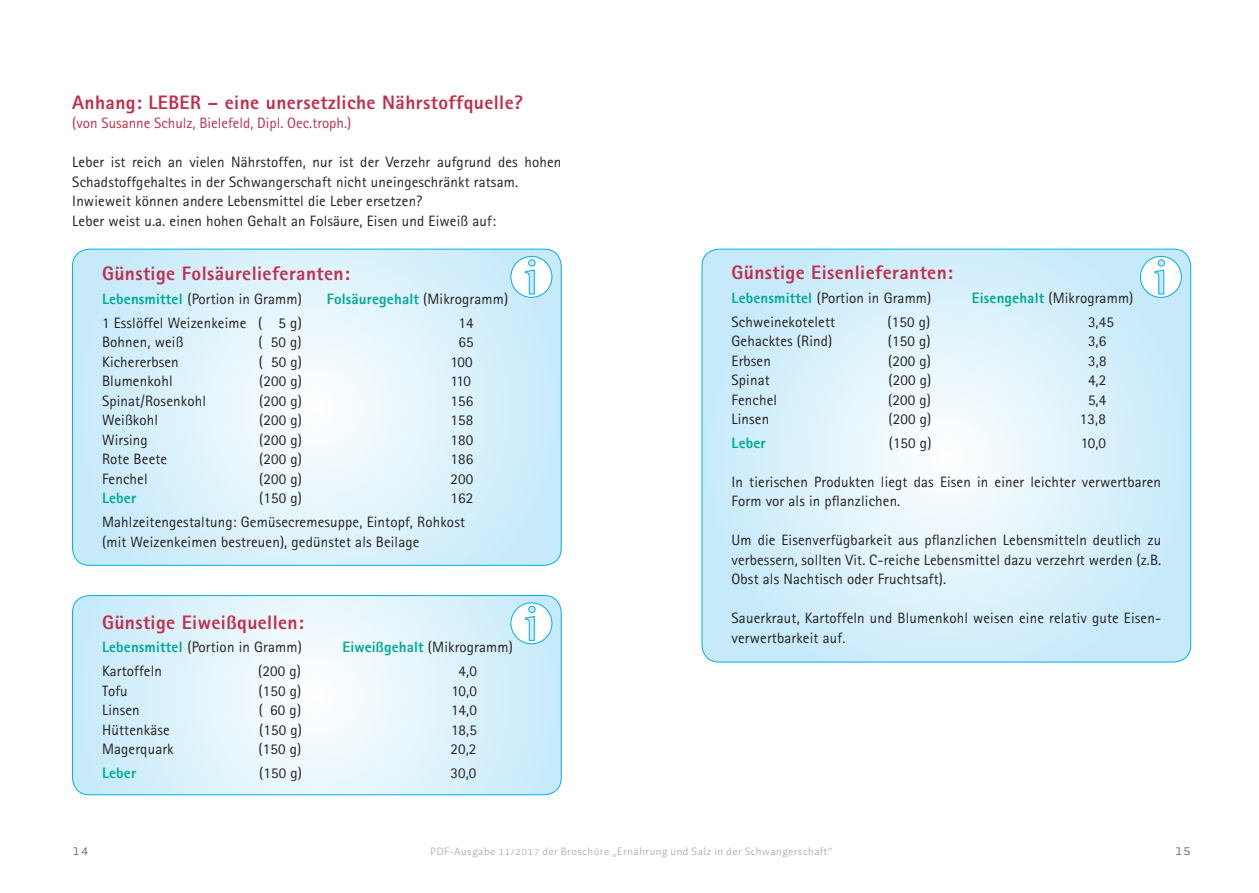
<style>
.page{position:relative;width:1259px;height:893px;background:#fff}
.page>*{position:absolute;margin:0;border:0;box-sizing:border-box;transform-origin:0 0}
.t1{font:800 19.5px "Rotis Sans Serif";letter-spacing:.02em;color:#c12e4b}
.t2{font:15px/19.5px "Rotis Sans Serif";letter-spacing:.01em;color:#231f20}
.t3{font:800 15px "Rotis Sans Serif";letter-spacing:.01em;color:#00a895}
.t4{font:15px "Rotis Sans Serif";color:#c12e4b}
.t5{font:15px "Auto Pro Light Small Caps";color:#4b4c4d}
.t6{font:300 10.95px "Auto Pro";letter-spacing:.045em;color:#939598}
.s1{font-weight:800;color:#00a895}
.s2{font-weight:400;color:#231f20}
.s3{font-family:"Auto Pro Light Small Caps";font-weight:400}
</style>
<div class="page">
<svg style="left:72px;top:595px;width:489px;height:200px"></svg>
<svg style="left:72px;top:249px;width:489px;height:317px;background:#d9f1fb"></svg>
<svg style="left:701px;top:249px;width:490px;height:413px;background:#d5effb"></svg>
<h1 class="t1" style="left:72px;top:90px;width:452px">anhang: lEBER – eine unersetzliche nährstoffquelle?</h1>
<p class="t4" style="left:72px;top:114px;width:280px">(von Susanne Schulz, Bielefeld, Dipl. Oec.troph.)</p>
<p class="t2" style="left:72px;top:152px;width:490px">Leber ist reich an vielen Nährstoffen, nur ist der Verzehr aufgrund des hohen Schadstoffgehaltes in der Schwangerschaft nicht uneingeschränkt ratsam.<br>Inwieweit können andere Lebensmittel die Leber ersetzen?<br>Leber weist u.a. einen hohen Gehalt an Folsäure, Eisen und Eiweiß auf:</p>
<h1 class="t1" style="left:102px;top:261px;width:249px">Günstige folsäurelieferanten:</h1>
<p class="t2" style="left:102px;top:289px;width:201px"><span class="s1">lebensmittel</span> (Portion in Gramm)</p>
<p class="t3" style="left:327px;top:289px;width:183px">folsäuregehalt <span class="s2">(Mikrogramm)</span></p>
<p class="t2" style="left:102px;top:313px;width:201px">1 Esslöffel Weizenkeime ( 5 g)</p>
<p class="t2" style="left:458px;top:313px;width:17px">14</p>
<p class="t2" style="left:102px;top:332px;width:83px">Bohnen, weiß</p>
<p class="t2" style="left:258px;top:332px;width:45px">( 50 g)</p>
<p class="t2" style="left:458px;top:332px;width:17px">65</p>
<p class="t2" style="left:102px;top:352px;width:78px">Kichererbsen</p>
<p class="t2" style="left:259px;top:352px;width:45px">( 50 g)</p>
<p class="t2" style="left:450px;top:352px;width:24px">100</p>
<p class="t2" style="left:102px;top:371px;width:72px">Blumenkohl</p>
<p class="t2" style="left:259px;top:371px;width:44px">(200 g)</p>
<p class="t2" style="left:450px;top:371px;width:22px">110</p>
<p class="t2" style="left:102px;top:391px;width:105px">Spinat/Rosenkohl</p>
<p class="t2" style="left:259px;top:391px;width:44px">(200 g)</p>
<p class="t2" style="left:450px;top:391px;width:24px">156</p>
<p class="t2" style="left:102px;top:410px;width:58px">Weißkohl</p>
<p class="t2" style="left:259px;top:410px;width:44px">(200 g)</p>
<p class="t2" style="left:450px;top:410px;width:24px">158</p>
<p class="t2" style="left:102px;top:430px;width:47px">Wirsing</p>
<p class="t2" style="left:259px;top:430px;width:44px">(200 g)</p>
<p class="t2" style="left:450px;top:430px;width:24px">180</p>
<p class="t2" style="left:102px;top:449px;width:67px">Rote Beete</p>
<p class="t2" style="left:259px;top:449px;width:44px">(200 g)</p>
<p class="t2" style="left:450px;top:449px;width:24px">186</p>
<p class="t2" style="left:102px;top:469px;width:47px">Fenchel</p>
<p class="t2" style="left:259px;top:469px;width:44px">(200 g)</p>
<p class="t2" style="left:450px;top:469px;width:24px">200</p>
<p class="t3" style="left:102px;top:489px;width:36px">leber</p>
<p class="t2" style="left:259px;top:488px;width:44px">(150 g)</p>
<p class="t2" style="left:102px;top:486px;width:373px;line-height:23.7px;text-indent:348px">162<br>Mahlzeitengestaltung: Gemüsecremesuppe, Eintopf, Rohkost</p>
<p class="t2" style="left:102px;top:532px;width:319px">(mit Weizenkeimen bestreuen), gedünstet als Beilage</p>
<h1 class="t1" style="left:102px;top:610px;width:203px">Günstige Eiweißquellen:</h1>
<p class="t2" style="left:102px;top:637px;width:201px"><span class="s1">lebensmittel</span> (Portion in Gramm)</p>
<p class="t3" style="left:342px;top:638px;width:172px">Eiweißgehalt <span class="s2">(Mikrogramm)</span></p>
<p class="t2" style="left:102px;top:661px;width:61px">Kartoffeln</p>
<p class="t2" style="left:258px;top:661px;width:44px">(200 g)</p>
<p class="t2" style="left:458px;top:661px;width:20px">4,0</p>
<p class="t2" style="left:102px;top:681px;width:27px">Tofu</p>
<p class="t2" style="left:258px;top:681px;width:44px">(150 g)</p>
<p class="t2" style="left:451px;top:681px;width:27px">10,0</p>
<p class="t2" style="left:102px;top:700px;width:39px">Linsen</p>
<p class="t2" style="left:259px;top:700px;width:44px">( 60 g)</p>
<p class="t2" style="left:451px;top:700px;width:28px">14,0</p>
<p class="t2" style="left:102px;top:720px;width:69px">Hüttenkäse</p>
<p class="t2" style="left:259px;top:720px;width:44px">(150 g)</p>
<p class="t2" style="left:451px;top:720px;width:28px">18,5</p>
<p class="t2" style="left:102px;top:739px;width:73px">Magerquark</p>
<p class="t2" style="left:258px;top:739px;width:44px">(150 g)</p>
<p class="t2" style="left:450px;top:739px;width:28px">20,2</p>
<p class="t3" style="left:102px;top:763px;width:36px">leber</p>
<p class="t2" style="left:259px;top:763px;width:44px">(150 g)</p>
<p class="t2" style="left:450px;top:763px;width:28px">30,0</p>
<h1 class="t1" style="left:731px;top:260px;width:223px">Günstige Eisenlieferanten:</h1>
<p class="t2" style="left:731px;top:288px;width:201px"><span class="s1">lebensmittel</span> (Portion in Gramm)</p>
<p class="t2" style="left:972px;top:288px;width:163px"><span class="s1">Eisengehalt</span> (Mikrogramm)</p>
<p class="t2" style="left:731px;top:312px;width:105px">Schweinekotelett</p>
<p class="t2" style="left:887px;top:312px;width:44px">(150 g)</p>
<p class="t2" style="left:1088px;top:312px;width:28px">3,45</p>
<p class="t2" style="left:731px;top:331px;width:102px">Gehacktes (Rind)</p>
<p class="t2" style="left:888px;top:331px;width:44px">(150 g)</p>
<p class="t2" style="left:1088px;top:331px;width:20px">3,6</p>
<p class="t2" style="left:731px;top:351px;width:41px">Erbsen</p>
<p class="t2" style="left:888px;top:351px;width:44px">(200 g)</p>
<p class="t2" style="left:1088px;top:351px;width:20px">3,8</p>
<p class="t2" style="left:731px;top:370px;width:40px">Spinat</p>
<p class="t2" style="left:888px;top:370px;width:44px">(200 g)</p>
<p class="t2" style="left:1088px;top:370px;width:20px">4,2</p>
<p class="t2" style="left:731px;top:390px;width:47px">Fenchel</p>
<p class="t2" style="left:888px;top:390px;width:44px">(200 g)</p>
<p class="t2" style="left:1088px;top:390px;width:20px">5,4</p>
<p class="t2" style="left:731px;top:409px;width:39px">Linsen</p>
<p class="t2" style="left:888px;top:409px;width:44px">(200 g)</p>
<p class="t2" style="left:1080px;top:409px;width:28px">13,8</p>
<p class="t3" style="left:731px;top:433px;width:36px">leber</p>
<p class="t2" style="left:888px;top:433px;width:44px">(150 g)</p>
<p class="t2" style="left:1080px;top:433px;width:27px">10,0</p>
<p class="t2" style="left:731px;top:472px;width:431px">In tierischen Produkten liegt das Eisen in einer leichter verwertbaren<br>Form vor als in pflanzlichen.</p>
<p class="t2" style="left:731px;top:530px;width:431px;text-align:justify">Um die Eisenverfügbarkeit aus pflanzlichen Lebensmitteln deutlich zu verbessern, sollten Vit. C-reiche Lebensmittel dazu verzehrt werden (z.B.<br>Obst als Nachtisch oder Fruchtsaft).</p>
<p class="t2" style="left:731px;top:608px;width:431px">Sauerkraut, Kartoffeln und Blumenkohl weisen eine relativ gute Eisen&shy;verwertbarkeit auf.</p>
<p class="t5" style="left:72px;top:839px;width:18px">14</p>
<p class="t6" style="left:431px;top:844px;width:403px">PDF-Ausgabe <span class="s3">11/2017</span> der Broschüre „Ernährung und Salz in der Schwangerschaft“</p>
<p class="t5" style="left:1174px;top:839px;width:18px">15</p>
</div>
